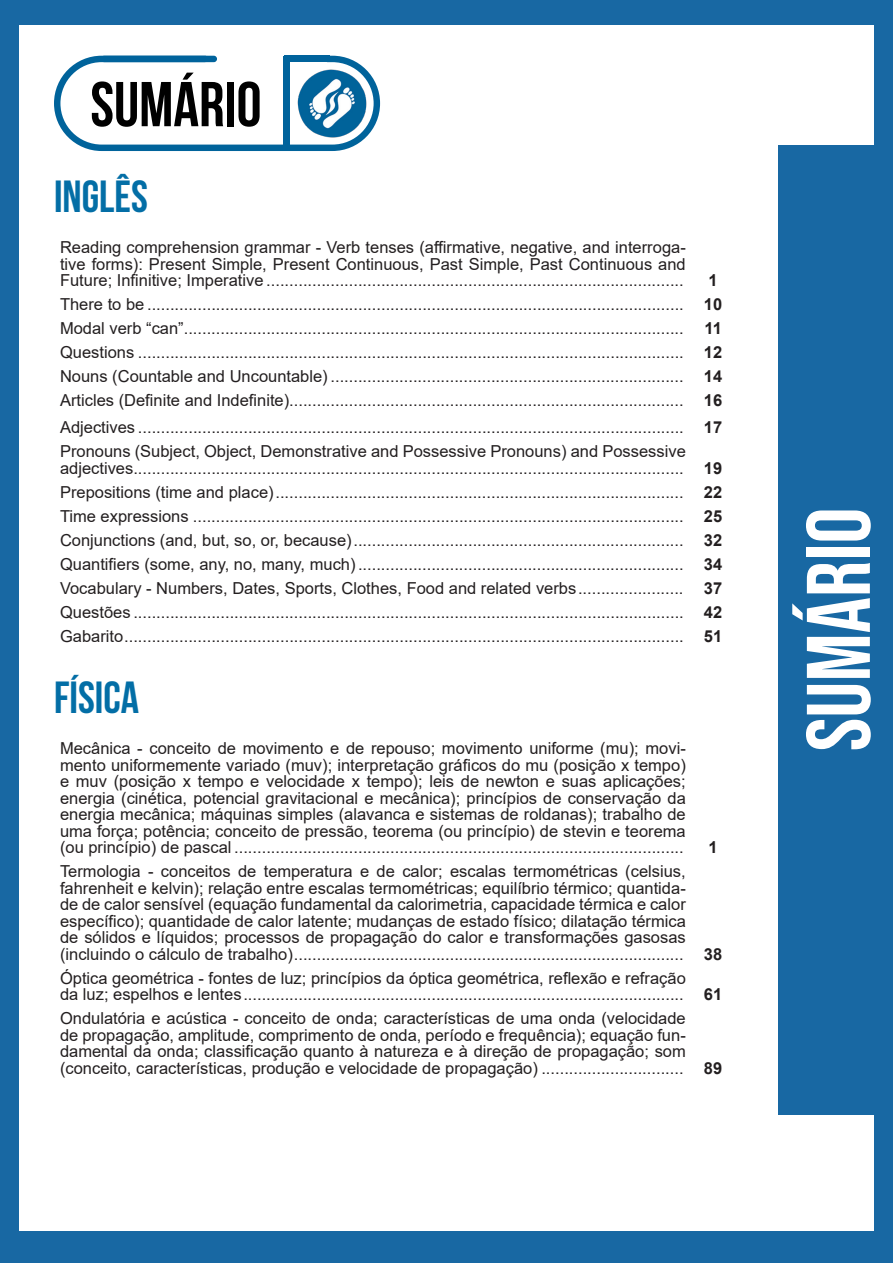
<style>
.page{position:relative;width:893px;height:1263px;background:#1868a3}
.page>*{position:absolute;margin:0;border:0;box-sizing:border-box;transform-origin:0 0}
.t1{font:90px "Bebas Neue";color:#fff}
.t2{font:72px "Myriad Pro";color:#fff}
.t3{font:700 63.15px "Bebas Neue";color:#000}
.t4{font:700 45px "Bebas Neue";color:#036ea6}
.ALTERNATIVAS{font:16.5px/16.5px "Arial";color:#231f20;text-align:justify}
.INDICE{font:700 16.5px "Arial";color:#231f20}
</style>
<div class="page">
<div style="left:19px;top:26px;width:855px;height:1205px;background:#fff"></div>
<div style="left:778px;top:145px;width:114px;height:970px;background:#1868a3"></div>
<div style="left:54px;top:56px;width:326px;height:95px;border:6px solid #00639b;border-radius:44px"></div>
<img style="left:297px;top:63px;width:75px;height:81px">
<div style="left:205px;top:54px;width:122px;height:10px;background:#fff;border-radius:5px"></div>
<div style="left:205px;top:54px;width:123px;height:11px;border:1px solid #fff;border-radius:5px"></div>
<div style="left:101px;top:56px;width:116px;height:6px;background:#00639c;border-radius:3px"></div>
<div style="left:284px;top:56px;width:6px;height:90px;background:#00639c"></div>
<div style="left:284px;top:56px;width:45px;height:6px;background:#00639c"></div>
<h3 class="t3" style="left:90px;top:70px;width:173px">SUMÁRIO</h3>
<p class="t4" style="left:54px;top:172px;width:95px">INGLÊS</p>
<p class="ALTERNATIVAS" style="left:60px;top:239px;width:627px">Reading comprehension grammar - Verb tenses (affirmative, negative, and interroga&shy;tive forms): Present Simple, Present Continuous, Past Simple, Past Continuous and Future; Infinitive; Imperative ...........................................................................................</p>
<p class="INDICE" style="left:708px;top:269px;width:11px">1</p>
<p class="ALTERNATIVAS" style="left:60px;top:296px;width:625px">There to be .....................................................................................................................</p>
<p class="INDICE" style="left:704px;top:293px;width:20px">10</p>
<p class="ALTERNATIVAS" style="left:60px;top:320px;width:625px">Modal verb “can”.............................................................................................................</p>
<p class="INDICE" style="left:704px;top:317px;width:19px">11</p>
<p class="ALTERNATIVAS" style="left:60px;top:344px;width:625px">Questions .......................................................................................................................</p>
<p class="INDICE" style="left:704px;top:341px;width:20px">12</p>
<p class="ALTERNATIVAS" style="left:60px;top:368px;width:625px">Nouns (Countable and Uncountable) .............................................................................</p>
<p class="INDICE" style="left:704px;top:365px;width:20px">14</p>
<p class="ALTERNATIVAS" style="left:60px;top:392px;width:625px">Articles (Definite and Indefinite)......................................................................................</p>
<p class="INDICE" style="left:704px;top:389px;width:20px">16</p>
<p class="ALTERNATIVAS" style="left:60px;top:419px;width:625px">Adjectives .......................................................................................................................</p>
<p class="INDICE" style="left:704px;top:416px;width:20px">17</p>
<p class="ALTERNATIVAS" style="left:60px;top:443px;width:627px">Pronouns (Subject, Object, Demonstrative and Possessive Pronouns) and Possessive adjectives........................................................................................................................</p>
<p class="INDICE" style="left:704px;top:456px;width:20px">19</p>
<p class="ALTERNATIVAS" style="left:60px;top:484px;width:625px">Prepositions (time and place).........................................................................................</p>
<p class="INDICE" style="left:704px;top:481px;width:20px">22</p>
<p class="ALTERNATIVAS" style="left:60px;top:508px;width:625px">Time expressions ...........................................................................................................</p>
<p class="INDICE" style="left:704px;top:505px;width:20px">25</p>
<p class="ALTERNATIVAS" style="left:60px;top:532px;width:625px">Conjunctions (and, but, so, or, because)........................................................................</p>
<p class="INDICE" style="left:704px;top:529px;width:20px">32</p>
<p class="ALTERNATIVAS" style="left:60px;top:556px;width:625px">Quantifiers (some, any, no, many, much).......................................................................</p>
<p class="INDICE" style="left:704px;top:553px;width:20px">34</p>
<p class="ALTERNATIVAS" style="left:60px;top:580px;width:625px">Vocabulary - Numbers, Dates, Sports, Clothes, Food and related verbs.......................</p>
<p class="INDICE" style="left:704px;top:577px;width:20px">37</p>
<p class="ALTERNATIVAS" style="left:60px;top:604px;width:625px">Questões ........................................................................................................................</p>
<p class="INDICE" style="left:704px;top:601px;width:20px">42</p>
<p class="ALTERNATIVAS" style="left:60px;top:628px;width:625px">Gabarito..........................................................................................................................</p>
<p class="INDICE" style="left:704px;top:625px;width:20px">51</p>
<p class="t4" style="left:54px;top:673px;width:87px">FÍSICA</p>
<p class="ALTERNATIVAS" style="left:60px;top:740px;width:627px">Mecânica - conceito de movimento e de repouso; movimento uniforme (mu); movi&shy;mento uniformemente variado (muv); interpretação gráficos do mu (posição x tempo) e muv (posição x tempo e velocidade x tempo); leis de newton e suas aplicações; energia (cinética, potencial gravitacional e mecânica); princípios de conservação da energia mecânica; máquinas simples (alavanca e sistemas de roldanas); trabalho de uma força; potência; conceito de pressão, teorema (ou princípio) de stevin e teorema (ou princípio) de pascal ..................................................................................................</p>
<p class="INDICE" style="left:708px;top:836px;width:11px">1</p>
<p class="ALTERNATIVAS" style="left:60px;top:863px;width:627px">Termologia - conceitos de temperatura e de calor; escalas termométricas (celsius, fahrenheit e kelvin); relação entre escalas termométricas; equilíbrio térmico; quantida&shy;de de calor sensível (equação fundamental da calorimetria, capacidade térmica e calor específico); quantidade de calor latente; mudanças de estado físico; dilatação térmica de sólidos e líquidos; processos de propagação do calor e transformações gasosas (incluindo o cálculo de trabalho).....................................................................................</p>
<p class="ALTERNATIVAS" style="left:60px;top:970px;width:627px">Óptica geométrica - fontes de luz; princípios da óptica geométrica, reflexão e refração da luz; espelhos e lentes................................................................................................</p>
<p class="ALTERNATIVAS" style="left:60px;top:1010px;width:627px">Ondulatória e acústica - conceito de onda; características de uma onda (velocidade de propagação, amplitude, comprimento de onda, período e frequência); equação fun&shy;damental da onda; classificação quanto à natureza e à direção de propagação; som (conceito, características, produção e velocidade de propagação) ...............................</p>
<p class="INDICE" style="left:704px;top:942px;width:20px">38</p>
<p class="INDICE" style="left:704px;top:983px;width:20px">61</p>
<p class="INDICE" style="left:704px;top:1056px;width:20px">89</p>
<h1 class="t1" style="left:788px;top:751px;width:245px;rotate:-90deg">sumário</h1>
<h2 class="t2" style="left:797px;top:825px;width:268px;rotate:-90deg">MATÉRIA</h2>
</div>
